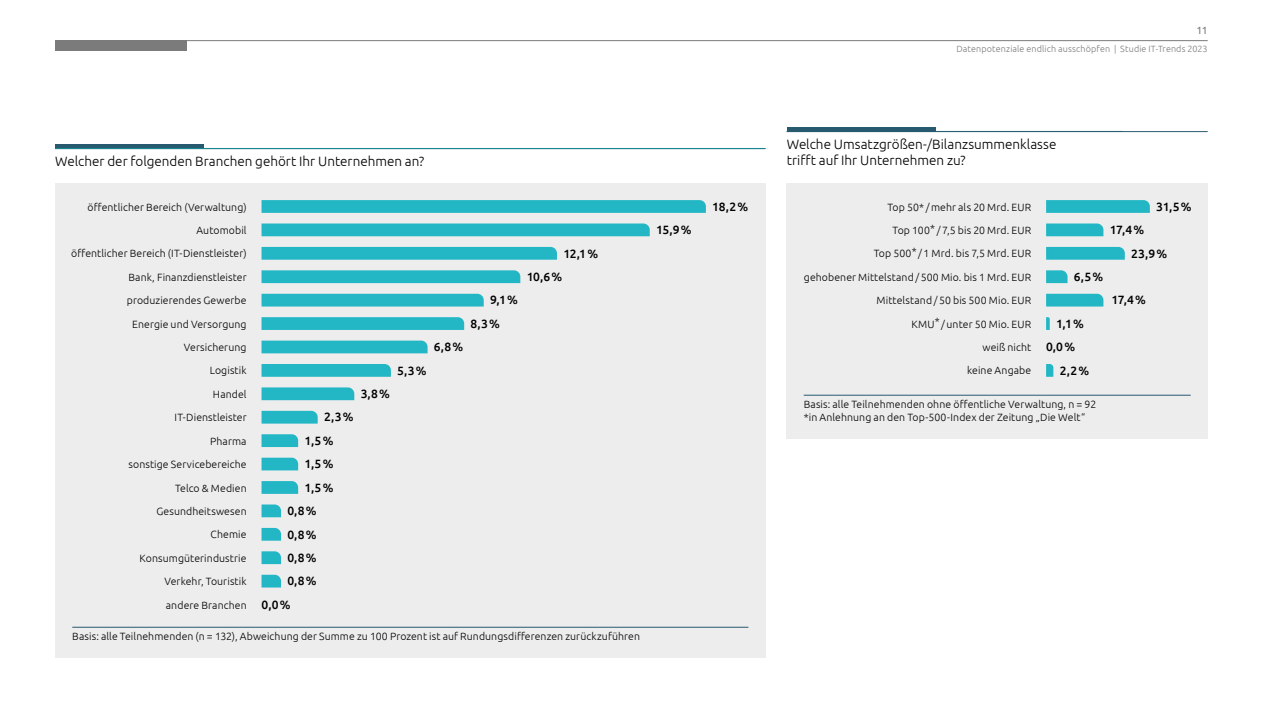
<style>
.page{position:relative;width:1263px;height:711px;background:#fff}
.page>*{position:absolute;margin:0;border:0;box-sizing:border-box;transform-origin:0 0}
.t1{font:300 13.5px/16.5px "Ubuntu";color:#000}
.t2{font:500 12px/23.4px "Ubuntu";letter-spacing:-.03em;color:#000}
.t3{font:300 10.5px/12.8px "Ubuntu";letter-spacing:.01em;color:#000}
.t4{font:10.5px "Ubuntu";color:#7c7b7b}
.t5{font:300 9px "Ubuntu";letter-spacing:.015em;color:#7c7b7b}
</style>
<div class="page">
<div style="left:55px;top:40px;width:132px;height:11px;background:#7c7b7b"></div>
<hr style="left:55px;top:40px;width:1153px;height:1px;background:#7c7b7b">
<hr style="left:55px;top:145px;width:149px;height:4px;background:#275a6f">
<hr style="left:55px;top:148px;width:710px;height:1px;background:#16888f">
<div style="left:55px;top:183px;width:710px;height:474px;background:#ededed"></div>
<svg style="left:261px;top:293px;width:223px;height:13px;background:#30bac7"></svg>
<svg style="left:261px;top:223px;width:389px;height:13px;background:#2bb9c6"></svg>
<svg style="left:261px;top:200px;width:445px;height:13px;background:#26b8c5"></svg>
<div style="left:261px;top:247px;width:296px;height:12px;background:#23b7c5"></div>
<svg style="left:261px;top:270px;width:259px;height:13px;background:#29b8c6"></svg>
<svg style="left:261px;top:551px;width:20px;height:12px"></svg>
<svg style="left:261px;top:574px;width:20px;height:13px"></svg>
<svg style="left:261px;top:527px;width:20px;height:13px"></svg>
<svg style="left:261px;top:457px;width:37px;height:13px"></svg>
<svg style="left:261px;top:340px;width:167px;height:13px;background:#2eb9c7"></svg>
<svg style="left:261px;top:387px;width:93px;height:13px"></svg>
<div style="left:261px;top:364px;width:130px;height:12px;background:#23b7c5"></div>
<svg style="left:261px;top:434px;width:37px;height:12px"></svg>
<svg style="left:261px;top:317px;width:203px;height:13px;background:#27b8c5"></svg>
<svg style="left:261px;top:410px;width:57px;height:13px"></svg>
<svg style="left:261px;top:481px;width:37px;height:12px"></svg>
<svg style="left:261px;top:504px;width:20px;height:13px"></svg>
<hr style="left:72px;top:626px;width:676px;height:1px;background:#275a6f">
<div style="left:787px;top:183px;width:421px;height:255px;background:#ededed"></div>
<hr style="left:804px;top:394px;width:387px;height:1px;background:#275a6f">
<hr style="left:787px;top:131px;width:421px;height:1px;background:#275a6f">
<hr style="left:787px;top:128px;width:148px;height:4px;background:#275a6f">
<svg style="left:1046px;top:200px;width:104px;height:13px"></svg>
<svg style="left:1046px;top:223px;width:57px;height:13px"></svg>
<svg style="left:1046px;top:247px;width:79px;height:12px"></svg>
<svg style="left:1046px;top:270px;width:21px;height:13px"></svg>
<svg style="left:1046px;top:293px;width:57px;height:13px"></svg>
<svg style="left:1046px;top:317px;width:4px;height:13px"></svg>
<svg style="left:1046px;top:364px;width:7px;height:12px"></svg>
<p class="t1" style="left:55px;top:152px;width:371px">Welcher der folgenden Branchen gehört Ihr Unternehmen an?</p>
<p class="t3" style="left:87px;top:200px;width:161px">öffentlicher Bereich (Verwaltung)</p>
<p class="t3" style="left:197px;top:223px;width:52px">Automobil</p>
<p class="t3" style="left:71px;top:247px;width:177px">öffentlicher Bereich (IT-Dienstleister)</p>
<p class="t3" style="left:128px;top:270px;width:120px">Bank, Finanzdienstleister</p>
<p class="t2" style="left:563px;top:241px;width:36px">12,1%</p>
<p class="t2" style="left:527px;top:264px;width:37px">10,6%</p>
<p class="t3" style="left:127px;top:293px;width:121px">produzierendes Gewerbe</p>
<p class="t3" style="left:132px;top:317px;width:116px">Energie und Versorgung</p>
<p class="t2" style="left:471px;top:288px;width:49px;text-indent:20px">9,1%<br>8,3%</p>
<p class="t3" style="left:184px;top:340px;width:64px">Versicherung</p>
<p class="t2" style="left:434px;top:334px;width:31px">6,8%</p>
<p class="t3" style="left:210px;top:364px;width:38px">Logistik</p>
<p class="t2" style="left:397px;top:358px;width:31px">5,3%</p>
<p class="t3" style="left:213px;top:387px;width:35px">Handel</p>
<p class="t2" style="left:361px;top:381px;width:31px">3,8%</p>
<p class="t2" style="left:324px;top:405px;width:31px">2,3%</p>
<p class="t2" style="left:304px;top:428px;width:30px">1,5%</p>
<p class="t2" style="left:304px;top:451px;width:30px">1,5%</p>
<p class="t2" style="left:304px;top:475px;width:30px">1,5%</p>
<p class="t2" style="left:287px;top:498px;width:31px">0,8%</p>
<p class="t2" style="left:287px;top:521px;width:31px">0,8%</p>
<p class="t2" style="left:287px;top:545px;width:31px">0,8%</p>
<p class="t2" style="left:287px;top:568px;width:31px">0,8%</p>
<p class="t2" style="left:261px;top:592px;width:31px">0,0%</p>
<p class="t3" style="left:72px;top:629px;width:569px">Basis: alle Teilnehmenden (n = 132), Abweichung der Summe zu 100 Prozent ist auf Rundungsdifferenzen zurückzuführen</p>
<p class="t3" style="left:175px;top:410px;width:74px">IT-Dienstleister</p>
<p class="t3" style="left:210px;top:434px;width:38px">Pharma</p>
<p class="t3" style="left:128px;top:457px;width:120px">sonstige Servicebereiche</p>
<p class="t3" style="left:175px;top:481px;width:73px">Telco &amp; Medien</p>
<p class="t3" style="left:156px;top:504px;width:92px">Gesundheitswesen</p>
<p class="t3" style="left:211px;top:527px;width:37px">Chemie</p>
<p class="t3" style="left:140px;top:551px;width:108px">Konsumgüterindustrie</p>
<p class="t3" style="left:164px;top:574px;width:84px">Verkehr, Touristik</p>
<p class="t3" style="left:166px;top:597px;width:82px">andere Branchen</p>
<p class="t2" style="left:656px;top:217px;width:37px">15,9%</p>
<p class="t2" style="left:712px;top:194px;width:37px">18,2%</p>
<p class="t4" style="left:1196px;top:24px;width:13px">11</p>
<p class="t5" style="left:956px;top:43px;width:253px">Datenpotenziale endlich ausschöpfen | Studie IT-Trends 2023</p>
<p class="t1" style="left:787px;top:135px;width:271px">Welche Umsatzgrößen-/Bilanzsummenklasse trifft auf Ihr Unternehmen zu?</p>
<p class="t3" style="left:887px;top:200px;width:145px">Top 50* / mehr als 20 Mrd. EUR</p>
<p class="t3" style="left:892px;top:223px;width:140px">Top 100* / 7,5 bis 20 Mrd. EUR</p>
<p class="t3" style="left:874px;top:247px;width:159px">Top 500* / 1 Mrd. bis 7,5 Mrd. EUR</p>
<p class="t3" style="left:804px;top:270px;width:229px">gehobener Mittelstand / 500 Mio. bis 1 Mrd. EUR</p>
<p class="t3" style="left:877px;top:293px;width:156px">Mittelstand / 50 bis 500 Mio. EUR</p>
<p class="t3" style="left:911px;top:317px;width:121px">KMU* / unter 50 Mio. EUR</p>
<p class="t3" style="left:982px;top:340px;width:50px">weiß nicht</p>
<p class="t3" style="left:967px;top:364px;width:66px">keine Angabe</p>
<p class="t2" style="left:1074px;top:264px;width:31px">6,5%</p>
<p class="t2" style="left:1056px;top:311px;width:29px">1,1%</p>
<p class="t2" style="left:1046px;top:334px;width:31px">0,0%</p>
<p class="t2" style="left:1060px;top:358px;width:31px">2,2%</p>
<p class="t2" style="left:1156px;top:194px;width:37px">31,5%</p>
<p class="t2" style="left:1131px;top:217px;width:38px;text-indent:-21px">17,4%<br>23,9%</p>
<p class="t2" style="left:1111px;top:288px;width:36px">17,4%</p>
<p class="t3" style="left:804px;top:397px;width:294px">Basis: alle Teilnehmenden ohne öffentliche Verwaltung, n = 92 *in Anlehnung an den Top-500-Index der Zeitung „Die Welt“</p>
</div>
